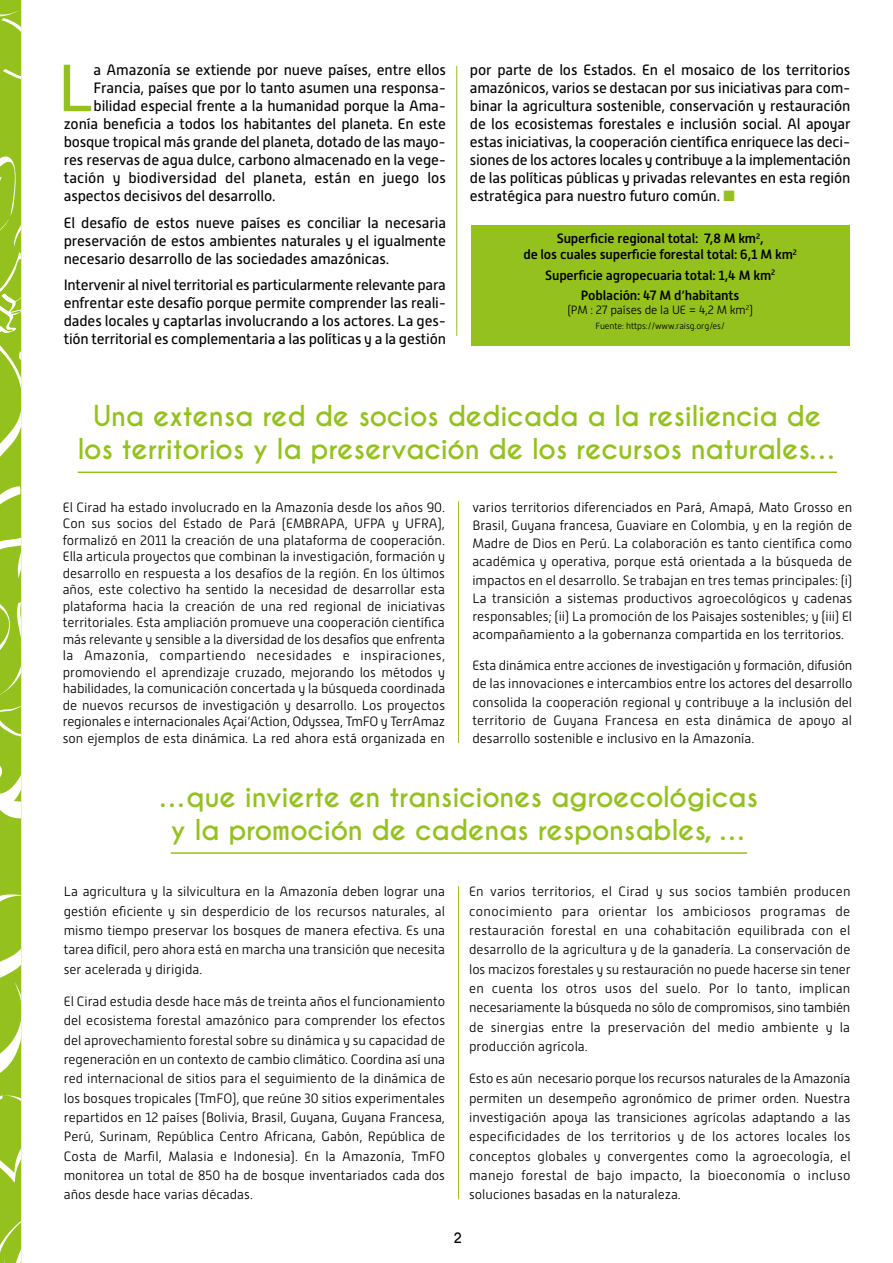
<style>
.page{position:relative;width:893px;height:1263px;background:#fff}
.page>*{position:absolute;margin:0;border:0;box-sizing:border-box;transform-origin:0 0}
.t1{font:66.6px "Alwyn New";color:#95c11f}
.t2{font:700 27px/33px "Caviar Dreams";letter-spacing:-.01em;color:#95c11f;text-align:center}
.t3{font:15px/18px "Alwyn New";letter-spacing:-.01em;color:#000;text-align:justify}
.t4{font:300 13.5px/19.4px "Alwyn New";color:#000;text-align:justify}
.t5{font:500 13.5px/16.2px "Alwyn New";letter-spacing:-.01em;color:#000;text-align:center}
.t6{font:700 13.5px "Caviar Dreams";color:#000}
.t7{font:300 12px "Alwyn New";letter-spacing:-.01em;color:#000}
.t8{font:300 9px "Alwyn New";letter-spacing:-.01em;color:#000}
.s1{color:#95c11f}
</style>
<div class="page">
<svg style="left:0;top:0;width:21px;height:1263px;background:#a2c93c"></svg>
<hr style="left:171px;top:852px;width:576px;height:2px;background:#95c11f">
<hr style="left:78px;top:471px;width:759px;height:2px;background:#95c11f">
<hr style="left:458px;top:501px;width:1px;height:242px;background:#95c11f">
<hr style="left:458px;top:886px;width:1px;height:313px;background:#95c11f">
<div style="left:471px;top:225px;width:378px;height:120px;background:#95c11f"></div>
<hr style="left:456px;top:66px;width:1px;height:270px;background:#95c11f">
<h1 class="t1" style="left:58px;top:51px;width:38px">L</h1>
<p class="t3" style="left:94px;top:61px;width:354px">a Amazonía se extiende por nueve países, entre ellos</p>
<p class="t3" style="left:94px;top:79px;width:354px">Francia, países que por lo tanto asumen una responsa-</p>
<p class="t3" style="left:94px;top:97px;width:354px">bilidad especial frente a la humanidad porque la Ama-</p>
<p class="t3" style="left:64px;top:115px;width:384px">zonía beneficia a todos los habitantes del planeta. En este</p>
<p class="t3" style="left:64px;top:133px;width:384px">bosque tropical más grande del planeta, dotado de las mayo-</p>
<p class="t3" style="left:64px;top:151px;width:384px">res reservas de agua dulce, carbono almacenado en la vege-</p>
<p class="t3" style="left:64px;top:169px;width:384px">tación y biodiversidad del planeta, están en juego los</p>
<p class="t3" style="left:64px;top:187px;width:213px">aspectos decisivos del desarrollo.</p>
<p class="t3" style="left:64px;top:214px;width:384px">El desafío de estos nueve países es conciliar la necesaria preservación de estos ambientes naturales y el igualmente necesario desarrollo de las sociedades amazónicas.</p>
<p class="t3" style="left:64px;top:276px;width:384px">Intervenir al nivel territorial es particularmente relevante para enfrentar este desafío porque permite comprender las reali&shy;dades locales y captarlas involucrando a los actores. La ges&shy;tión territorial es complementaria a las políticas y a la gestión</p>
<p class="t3" style="left:470px;top:61px;width:382px">por parte de los Estados. En el mosaico de los territorios amazónicos, varios se destacan por sus iniciativas para com&shy;binar la agricultura sostenible, conservación y restauración de los ecosistemas forestales e inclusión social. Al apoyar estas iniciativas, la cooperación científica enriquece las deci&shy;siones de los actores locales y contribuye a la implementación de las políticas públicas y privadas relevantes en esta región estratégica para nuestro futuro común. <span class="s1">■</span></p>
<p class="t5" style="left:523px;top:231px;width:275px">Superficie regional total: 7,8 M km<sup>2</sup>,<br>de los cuales superficie forestal total: 6,1 M km<sup>2</sup></p>
<p class="t5" style="left:545px;top:265px;width:232px;line-height:19.8px">Superficie agropecuaria total: 1,4 M km<sup>2<br></sup>Población: 47 M d’habitants</p>
<p class="t7" style="left:567px;top:303px;width:187px">(PM : 27 países de la UE = 4,2 M km<sup>2</sup>)</p>
<p class="t8" style="left:595px;top:320px;width:131px">Fuente: https://www.raisg.org/es/</p>
<h2 class="t2" style="left:78px;top:400px;width:760px">Una extensa red de socios dedicada a la resiliencia de los territorios y la preservación de los recursos naturales…</h2>
<p class="t4" style="left:63px;top:499px;width:384px;line-height:16.5px">El Cirad ha estado involucrado en la Amazonía desde los años 90.<br>Con sus socios del Estado de Pará (EMBRAPA, UFPA y UFRA), formalizó en 2011 la creación de una plataforma de cooperación.<br>Ella articula proyectos que combinan la investigación, formación y desarrollo en respuesta a los desafíos de la región. En los últimos años, este colectivo ha sentido la necesidad de desarrollar esta plataforma hacia la creación de una red regional de iniciativas territoriales. Esta ampliación promueve una cooperación científica más relevante y sensible a la diversidad de los desafíos que enfrenta la Amazonía, compartiendo necesidades e inspiraciones, promoviendo el aprendizaje cruzado, mejorando los métodos y habilidades, la comunicación concertada y la búsqueda coordinada de nuevos recursos de investigación y desarrollo. Los proyectos regionales e internacionales Açai’Action, Odyssea, TmFO y TerrAmaz son ejemplos de esta dinámica. La red ahora está organizada en</p>
<p class="t4" style="left:472px;top:498px;width:381px;line-height:18.3px">varios territorios diferenciados en Pará, Amapá, Mato Grosso en Brasil, Guyana francesa, Guaviare en Colombia, y en la región de Madre de Dios en Perú. La colaboración es tanto científica como académica y operativa, porque está orientada a la búsqueda de impactos en el desarrollo. Se trabajan en tres temas principales: (i)<br>La transición a sistemas productivos agroecológicos y cadenas responsables; (ii) La promoción de los Paisajes sostenibles; y (iii) El acompañamiento a la gobernanza compartida en los territorios.</p>
<p class="t4" style="left:472px;top:656px;width:382px;line-height:18.3px">Esta dinámica entre acciones de investigación y formación, difusión de las innovaciones e intercambios entre los actores del desarrollo consolida la cooperación regional y contribuye a la inclusión del territorio de Guyana Francesa en esta dinámica de apoyo al desarrollo sostenible e inclusivo en la Amazonía.</p>
<h2 class="t2" style="left:160px;top:781px;width:600px">…que invierte en transiciones agroecológicas y la promoción de cadenas responsables, …</h2>
<p class="t4" style="left:64px;top:882px;width:383px">La agricultura y la silvicultura en la Amazonía deben lograr una gestión eficiente y sin desperdicio de los recursos naturales, al mismo tiempo preservar los bosques de manera efectiva. Es una tarea difícil, pero ahora está en marcha una transición que necesita ser acelerada y dirigida.</p>
<p class="t4" style="left:64px;top:991px;width:383px">El Cirad estudia desde hace más de treinta años el funcionamiento del ecosistema forestal amazónico para comprender los efectos del aprovechamiento forestal sobre su dinámica y su capacidad de regeneración en un contexto de cambio climático. Coordina así una red internacional de sitios para el seguimiento de la dinámica de los bosques tropicales (TmFO), que reúne 30 sitios experimentales repartidos en 12 países (Bolivia, Brasil, Guyana, Guyana Francesa, Perú, Surinam, República Centro Africana, Gabón, República de Costa de Marfil, Malasia e Indonesia). En la Amazonía, TmFO monitorea un total de 850 ha de bosque inventariados cada dos años desde hace varias décadas.</p>
<p class="t4" style="left:469px;top:882px;width:383px">En varios territorios, el Cirad y sus socios también producen conocimiento para orientar los ambiciosos programas de restauración forestal en una cohabitación equilibrada con el desarrollo de la agricultura y de la ganadería. La conservación de los macizos forestales y su restauración no puede hacerse sin tener en cuenta los otros usos del suelo. Por lo tanto, implican necesariamente la búsqueda no sólo de compromisos, sino también de sinergias entre la preservación del medio ambiente y la producción agrícola.</p>
<p class="t4" style="left:469px;top:1069px;width:383px">Esto es aún necesario porque los recursos naturales de la Amazonía permiten un desempeño agronómico de primer orden. Nuestra investigación apoya las transiciones agrícolas adaptando a las especificidades de los territorios y de los actores locales los conceptos globales y convergentes como la agroecología, el manejo forestal de bajo impacto, la bioeconomía o incluso soluciones basadas en la naturaleza.</p>
<p class="t6" style="left:453px;top:1229px;width:10px">2</p>
</div>
